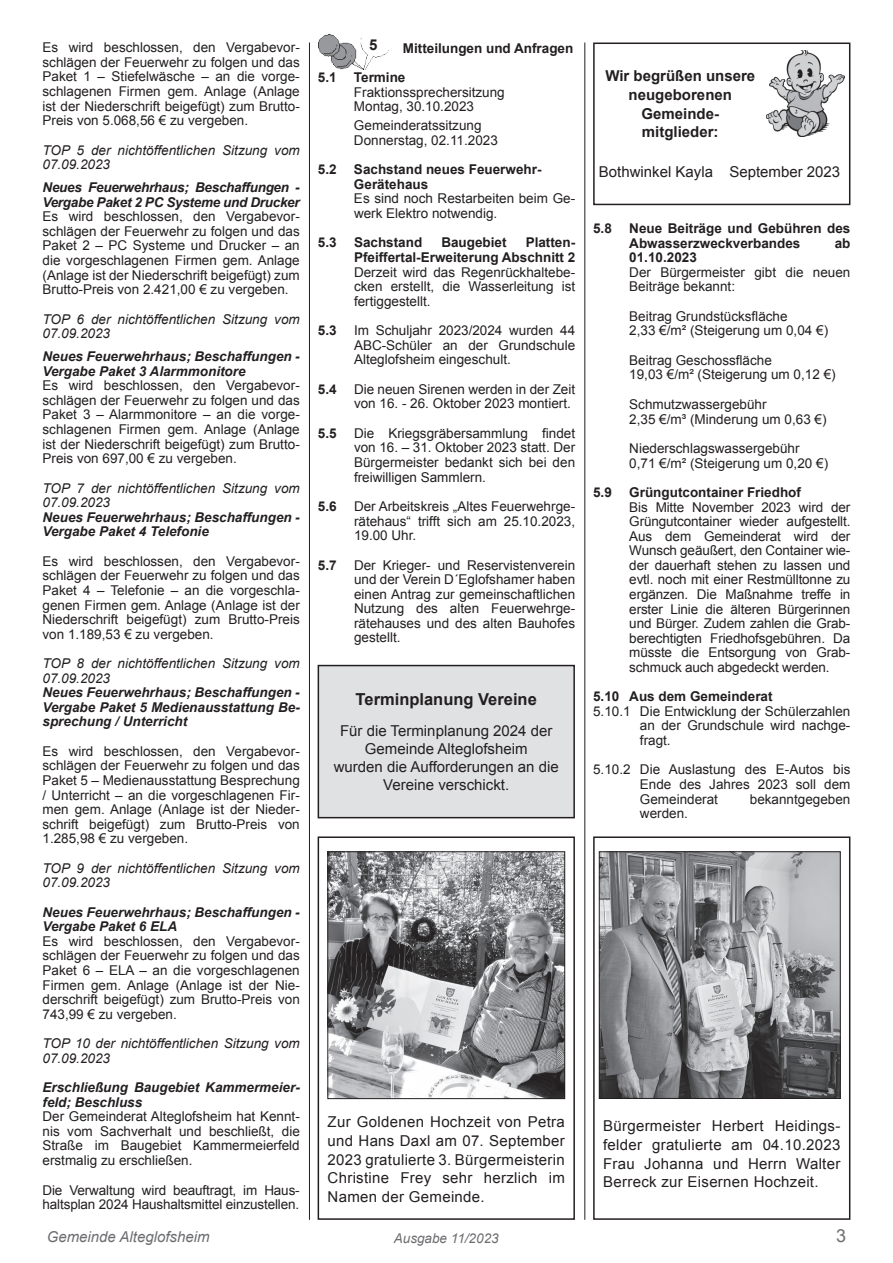
<style>
.page{position:relative;width:893px;height:1263px;background:#fff}
.page>*{position:absolute;margin:0;border:0;box-sizing:border-box;transform-origin:0 0}
.t1{font:18px "Arial";color:#6c6d70}
.t2{font:700 16.5px "Arial";color:#231f20}
.t3{font:15px/18.8px "Arial";color:#231f20;text-align:justify}
.t4{font:700 15px/18.8px "Arial";color:#231f20;text-align:center}
.t5{font:italic 15px "Arial";color:#6c6d70}
.t6{font:13.5px/14.5px "Arial";color:#231f20;text-align:justify}
.t7{font:italic 700 13.5px/14.5px "Arial";color:#231f20}
.t8{font:italic 13.5px/14.5px "Arial";color:#231f20}
.t9{font:700 13.5px/14.5px "Arial";color:#231f20}
.t10{font:italic 700 13.5px/14.5px "Arial";letter-spacing:-.02em;color:#231f20}
.t11{font:italic 13.5px "Arial";color:#6c6d70}
</style>
<div class="page">
<img style="left:318px;top:34px;width:71px;height:35px">
<hr style="left:309px;top:43px;width:1px;height:1177px;background:#231f20">
<hr style="left:584px;top:43px;width:1px;height:1177px;background:#231f20">
<div style="left:593px;top:43px;width:257px;height:162px;border:2px solid #231f20"></div>
<img style="left:766px;top:50px;width:79px;height:87px">
<div style="left:593px;top:836px;width:257px;height:384px;border:2px solid #231f20"></div>
<img style="left:601px;top:853px;width:237px;height:243px">
<div style="left:599px;top:851px;width:241px;height:247px;border:1px solid #231f20"></div>
<div style="left:318px;top:665px;width:256px;height:153px;background:#e0e1e3"></div>
<div style="left:318px;top:665px;width:257px;height:153px;border:2px solid #231f20"></div>
<div style="left:318px;top:836px;width:257px;height:384px;border:2px solid #231f20"></div>
<img style="left:330px;top:853px;width:233px;height:244px">
<div style="left:328px;top:851px;width:237px;height:248px;border:1px solid #231f20"></div>
<p class="t6" style="left:43px;top:40px;width:259px">Es wird beschlossen, den Vergabevor&shy;schlägen der Feuerwehr zu folgen und das Paket 1 – Stiefelwäsche – an die vorge&shy;schlagenen Firmen gem. Anlage (Anlage ist der Niederschrift beigefügt) zum Brutto-Preis von 5.068,56 € zu vergeben.</p>
<p class="t8" style="left:43px;top:143px;width:259px">TOP 5 der nichtöffentlichen Sitzung vom<br>07.09.2023</p>
<p class="t10" style="left:43px;top:181px;width:259px">Neues Feuerwehrhaus; Beschaffungen -<br>Vergabe Paket 2 PC Systeme und Drucker</p>
<p class="t6" style="left:43px;top:209px;width:259px">Es wird beschlossen, den Vergabevor&shy;schlägen der Feuerwehr zu folgen und das Paket 2 – PC Systeme und Drucker – an die vorgeschlagenen Firmen gem. Anlage (Anlage ist der Niederschrift beigefügt) zum Brutto-Preis von 2.421,00 € zu vergeben.</p>
<p class="t8" style="left:43px;top:312px;width:259px">TOP 6 der nichtöffentlichen Sitzung vom<br>07.09.2023</p>
<p class="t7" style="left:43px;top:350px;width:259px">Neues Feuerwehrhaus; Beschaffungen -<br>Vergabe Paket 3 Alarmmonitore</p>
<p class="t6" style="left:43px;top:378px;width:259px">Es wird beschlossen, den Vergabevor&shy;schlägen der Feuerwehr zu folgen und das Paket 3 – Alarmmonitore – an die vorge&shy;schlagenen Firmen gem. Anlage (Anlage ist der Niederschrift beigefügt) zum Brutto-Preis von 697,00 € zu vergeben.</p>
<p class="t8" style="left:43px;top:481px;width:259px">TOP 7 der nichtöffentlichen Sitzung vom<br>07.09.2023</p>
<p class="t7" style="left:43px;top:510px;width:259px">Neues Feuerwehrhaus; Beschaffungen -<br>Vergabe Paket 4 Telefonie</p>
<p class="t6" style="left:43px;top:554px;width:259px">Es wird beschlossen, den Vergabevor&shy;schlägen der Feuerwehr zu folgen und das Paket 4 – Telefonie – an die vorgeschla&shy;genen Firmen gem. Anlage (Anlage ist der Niederschrift beigefügt) zum Brutto-Preis von 1.189,53 € zu vergeben.</p>
<p class="t8" style="left:43px;top:656px;width:259px">TOP 8 der nichtöffentlichen Sitzung vom<br>07.09.2023</p>
<p class="t7" style="left:43px;top:686px;width:259px;text-align:justify">Neues Feuerwehrhaus; Beschaffungen - Vergabe Paket 5 Medienausstattung Be&shy;sprechung / Unterricht</p>
<p class="t6" style="left:43px;top:744px;width:259px">Es wird beschlossen, den Vergabevor&shy;schlägen der Feuerwehr zu folgen und das Paket 5 – Medienausstattung Besprechung / Unterricht – an die vorgeschlagenen Fir&shy;men gem. Anlage (Anlage ist der Nieder&shy;schrift beigefügt) zum Brutto-Preis von 1.285,98 € zu vergeben.</p>
<p class="t8" style="left:43px;top:861px;width:259px">TOP 9 der nichtöffentlichen Sitzung vom<br>07.09.2023</p>
<p class="t7" style="left:43px;top:905px;width:259px">Neues Feuerwehrhaus; Beschaffungen -<br>Vergabe Paket 6 ELA</p>
<p class="t6" style="left:43px;top:934px;width:259px">Es wird beschlossen, den Vergabevor&shy;schlägen der Feuerwehr zu folgen und das Paket 6 – ELA – an die vorgeschlagenen Firmen gem. Anlage (Anlage ist der Nie&shy;derschrift beigefügt) zum Brutto-Preis von 743,99 € zu vergeben.</p>
<p class="t8" style="left:43px;top:1036px;width:259px">TOP 10 der nichtöffentlichen Sitzung vom<br>07.09.2023</p>
<p class="t7" style="left:43px;top:1081px;width:259px">Erschließung Baugebiet Kammermeier&shy;feld; Beschluss</p>
<p class="t6" style="left:43px;top:1109px;width:259px">Der Gemeinderat Alteglofsheim hat Kennt&shy;nis vom Sachverhalt und beschließt, die Straße im Baugebiet Kammermeierfeld erstmalig zu erschließen.</p>
<p class="t6" style="left:43px;top:1183px;width:259px">Die Verwaltung wird beauftragt, im Haus&shy;haltsplan 2024 Haushaltsmittel einzustellen.</p>
<p class="t4" style="left:369px;top:36px;width:10px">5</p>
<p class="t9" style="left:403px;top:41px;width:172px">Mitteilungen und Anfragen</p>
<p class="t9" style="left:318px;top:71px;width:20px">5.1</p>
<p class="t9" style="left:354px;top:71px;width:53px">Termine</p>
<p class="t6" style="left:354px;top:85px;width:152px">Fraktionssprechersitzung<br>Montag, 30.10.2023</p>
<p class="t6" style="left:354px;top:118px;width:145px">Gemeinderatssitzung<br>Donnerstag, 02.11.2023</p>
<p class="t9" style="left:318px;top:163px;width:20px">5.2</p>
<p class="t9" style="left:354px;top:163px;width:189px">Sachstand neues Feuerwehr-<br>Gerätehaus</p>
<p class="t6" style="left:354px;top:191px;width:223px">Es sind noch Restarbeiten beim Ge&shy;werk Elektro notwendig.</p>
<p class="t9" style="left:318px;top:236px;width:20px">5.3</p>
<p class="t9" style="left:354px;top:236px;width:70px">Sachstand</p>
<p class="t9" style="left:441px;top:236px;width:67px">Baugebiet</p>
<p class="t9" style="left:354px;top:236px;width:223px;text-align:right">Platten-<br>Pfeiffertal-Erweiterung Abschnitt 2</p>
<p class="t6" style="left:354px;top:265px;width:223px">Derzeit wird das Regenrückhaltebe&shy;cken erstellt, die Wasserleitung ist fertiggestellt.</p>
<p class="t9" style="left:318px;top:324px;width:20px">5.3</p>
<p class="t6" style="left:354px;top:323px;width:223px">Im Schuljahr 2023/2024 wurden 44<br>ABC-Schüler an der Grundschule Alteglofsheim eingeschult.</p>
<p class="t9" style="left:318px;top:382px;width:20px">5.4</p>
<p class="t6" style="left:354px;top:382px;width:223px">Die neuen Sirenen werden in der Zeit von 16. - 26. Oktober 2023 montiert.</p>
<p class="t9" style="left:318px;top:426px;width:20px">5.5</p>
<p class="t6" style="left:354px;top:426px;width:223px">Die Kriegsgräbersammlung findet von 16. – 31. Oktober 2023 statt. Der Bürgermeister bedankt sich bei den freiwilligen Sammlern.</p>
<p class="t9" style="left:318px;top:499px;width:20px">5.6</p>
<p class="t6" style="left:354px;top:499px;width:223px">Der Arbeitskreis „Altes Feuerwehrge&shy;rätehaus“ trifft sich am 25.10.2023, 19.00 Uhr.</p>
<p class="t9" style="left:318px;top:558px;width:20px">5.7</p>
<p class="t6" style="left:354px;top:558px;width:223px">Der Krieger- und Reservistenverein und der Verein D´Eglofshamer haben einen Antrag zur gemeinschaftlichen Nutzung des alten Feuerwehrge&shy;rätehauses und des alten Bauhofes gestellt.</p>
<p class="t2" style="left:356px;top:688px;width:183px">Terminplanung Vereine</p>
<p class="t3" style="left:334px;top:722px;width:226px;line-height:18px;text-align:center">Für die Terminplanung 2024 der<br>Gemeinde Alteglofsheim<br>wurden die Aufforderungen an die<br>Vereine verschickt.</p>
<p class="t3" style="left:328px;top:1113px;width:239px">Zur Goldenen Hochzeit von Petra und Hans Daxl am 07. September 2023 gratulierte 3. Bürgermeisterin Christine Frey sehr herzlich im Namen der Gemeinde.</p>
<p class="t4" style="left:605px;top:67px;width:151px">Wir begrüßen unsere neugeborenen<br>Gemeinde&shy;mitglieder:</p>
<p class="t3" style="left:599px;top:163px;width:243px">Bothwinkel Kayla September 2023</p>
<p class="t9" style="left:593px;top:221px;width:20px">5.8</p>
<p class="t9" style="left:629px;top:221px;width:223px">Neue Beiträge und Gebühren des<br>Abwasserzweckverbandes</p>
<p class="t9" style="left:835px;top:236px;width:17px">ab</p>
<p class="t9" style="left:629px;top:251px;width:69px">01.10.2023</p>
<p class="t6" style="left:629px;top:265px;width:223px">Der Bürgermeister gibt die neuen<br>Beiträge bekannt:</p>
<p class="t6" style="left:629px;top:309px;width:200px">Beitrag Grundstücksfläche<br>2,33 €/m² (Steigerung um 0,04 €)</p>
<p class="t6" style="left:629px;top:353px;width:208px">Beitrag Geschossfläche<br>19,03 €/m² (Steigerung um 0,12 €)</p>
<p class="t6" style="left:629px;top:397px;width:199px">Schmutzwassergebühr<br>2,35 €/m³ (Minderung um 0,63 €)</p>
<p class="t6" style="left:629px;top:441px;width:200px">Niederschlagswassergebühr<br>0,71 €/m² (Steigerung um 0,20 €)</p>
<p class="t9" style="left:593px;top:485px;width:20px">5.9</p>
<p class="t9" style="left:629px;top:485px;width:173px">Grüngutcontainer Friedhof</p>
<p class="t6" style="left:629px;top:500px;width:223px">Bis Mitte November 2023 wird der Grüngutcontainer wieder aufgestellt.<br>Aus dem Gemeinderat wird der Wunsch geäußert, den Container wie&shy;der dauerhaft stehen zu lassen und evtl. noch mit einer Restmülltonne zu ergänzen. Die Maßnahme treffe in erster Linie die älteren Bürgerinnen und Bürger. Zudem zahlen die Grab&shy;berechtigten Friedhofsgebühren. Da müsste die Entsorgung von Grab&shy;schmuck auch abgedeckt werden.</p>
<p class="t9" style="left:593px;top:690px;width:181px">5.10 Aus dem Gemeinderat</p>
<p class="t6" style="left:640px;top:704px;width:212px;text-indent:-47px">5.10.1 Die Entwicklung der Schülerzahlen an der Grundschule wird nachge&shy;fragt.</p>
<p class="t6" style="left:640px;top:762px;width:212px;text-indent:-47px">5.10.2 Die Auslastung des E-Autos bis Ende des Jahres 2023 soll dem Gemeinderat</p>
<p class="t6" style="left:750px;top:792px;width:102px">bekanntgegeben</p>
<p class="t6" style="left:640px;top:806px;width:50px">werden.</p>
<p class="t3" style="left:603px;top:1116px;width:239px">Bürgermeister Herbert Heidings&shy;felder gratulierte am 04.10.2023<br>Frau Johanna und Herrn Walter Berreck zur Eisernen Hochzeit.</p>
<p class="t5" style="left:47px;top:1227px;width:164px">Gemeinde Alteglofsheim</p>
<p class="t11" style="left:394px;top:1229px;width:106px">Ausgabe 11/2023</p>
<h1 class="t1" style="left:836px;top:1224px;width:12px">3</h1>
</div>
